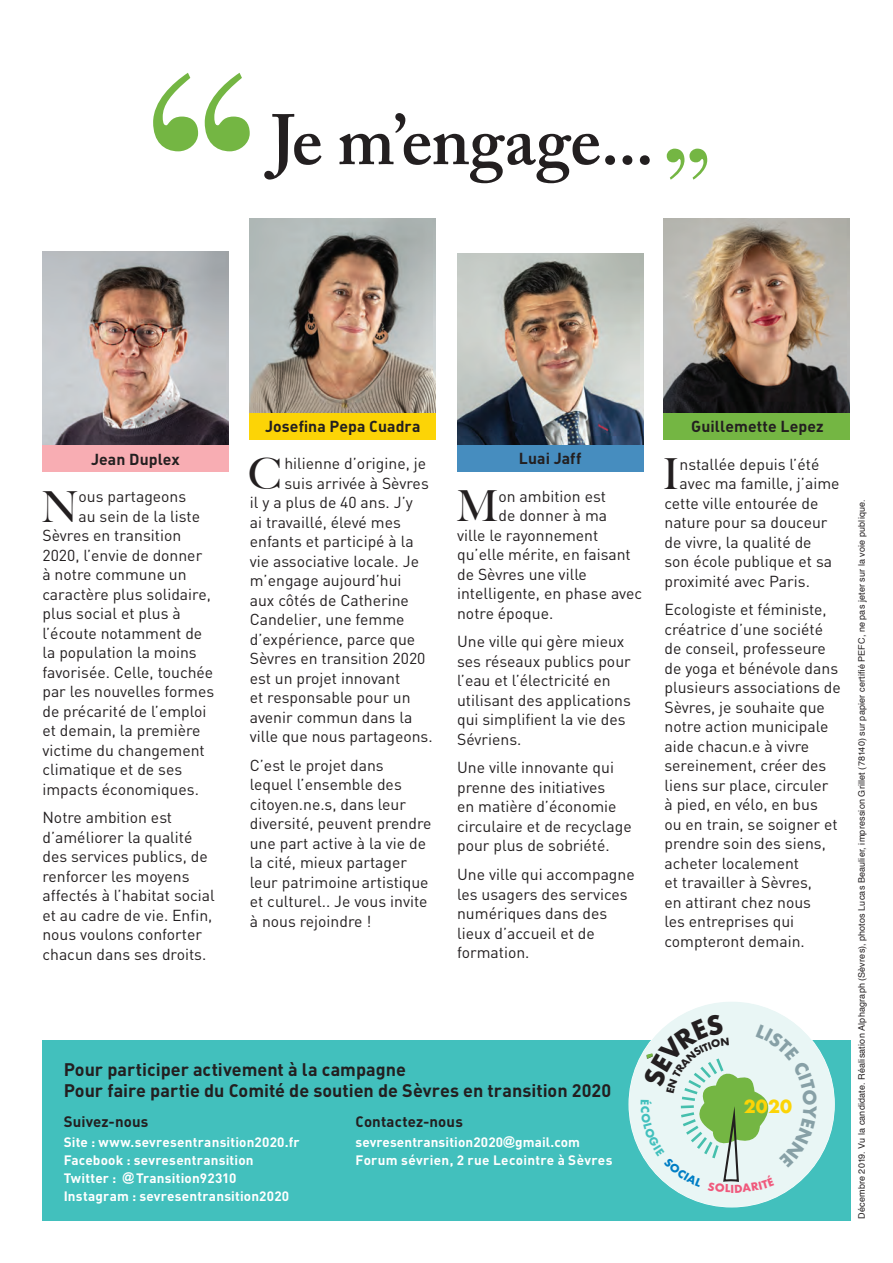
<style>
.page{position:relative;width:893px;height:1263px;background:#fff}
.page>*{position:absolute;margin:0;border:0;box-sizing:border-box;transform-origin:0 0}
.t1{font:300px "Bodoni";color:#74b643}
.t2{font:118.5px "Bodoni";color:#74b643}
.t3{font:600 70.5px "Adobe Caslon";letter-spacing:-.005em;color:#231f20}
.t4{font:500 42.9px "Big Caslon";color:#231f20}
.t5{font:700 18px/21px "DIN";color:#231f20}
.t6{font:700 17.55px "Futura";color:#fcd406}
.t7{font:15.75px/19.5px "DIN";color:#231f20}
.t8{font:700 15.75px "DIN";letter-spacing:.005em;color:#231f20}
.t9{font:700 15px "DIN";letter-spacing:.01em;color:#231f20}
.t10{font:700 13.5px/18px "DIN";letter-spacing:.015em;color:#fff}
.t11{font:9px "Helvetica";letter-spacing:.02em;color:#231f20}
.s1{font-family:"Arial";font-size:12px}
</style>
<div class="page">
<div style="left:42px;top:1040px;width:808px;height:180px;background:#42c0bd"></div>
<div style="left:42px;top:444px;width:186px;height:28px;background:#f8adb3"></div>
<div style="left:250px;top:412px;width:186px;height:28px;background:#fcd406"></div>
<div style="left:457px;top:444px;width:186px;height:28px;background:#468dbf"></div>
<div style="left:663px;top:412px;width:186px;height:28px;background:#74b643"></div>
<div style="left:629px;top:1001px;width:205px;height:206px;background:#e9f6f5;border-radius:50%"></div>
<img style="left:42px;top:251px;width:186px;height:194px">
<img style="left:250px;top:219px;width:186px;height:193px">
<img style="left:457px;top:253px;width:186px;height:192px">
<img style="left:663px;top:219px;width:186px;height:193px">
<svg style="left:640px;top:1013px;width:177px;height:179px"></svg>
<h1 class="t1" style="left:140px;top:7px;width:120px">‘‘</h1>
<h3 class="t3" style="left:271px;top:98px;width:385px">Je m’engage...</h3>
<h2 class="t2" style="left:663px;top:123px;width:51px">’’</h2>
<p class="t8" style="left:91px;top:449px;width:90px">Jean Duplex</p>
<h3 class="t4" style="left:41px;top:471px;width:39px">N</h3>
<p class="t7" style="left:79px;top:486px;width:109px">ous partageons</p>
<p class="t7" style="left:79px;top:506px;width:123px">au sein de la liste</p>
<p class="t7" style="left:42px;top:525px;width:140px">Sèvres en transition</p>
<p class="t7" style="left:42px;top:545px;width:161px">2020, l’envie de donner</p>
<p class="t7" style="left:42px;top:564px;width:146px">à notre commune un</p>
<p class="t7" style="left:42px;top:584px;width:170px">caractère plus solidaire,</p>
<p class="t7" style="left:42px;top:603px;width:140px">plus social et plus à</p>
<p class="t7" style="left:42px;top:623px;width:161px">l’écoute notamment de</p>
<p class="t7" style="left:42px;top:642px;width:156px">la population la moins</p>
<p class="t7" style="left:42px;top:662px;width:172px">favorisée. Celle, touchée</p>
<p class="t7" style="left:42px;top:681px;width:173px">par les nouvelles formes</p>
<p class="t7" style="left:42px;top:701px;width:165px">de précarité de l’emploi</p>
<p class="t7" style="left:42px;top:720px;width:159px">et demain, la première</p>
<p class="t7" style="left:42px;top:740px;width:164px">victime du changement</p>
<p class="t7" style="left:42px;top:759px;width:141px">climatique et de ses</p>
<p class="t7" style="left:42px;top:779px;width:158px">impacts économiques.</p>
<p class="t7" style="left:42px;top:807px;width:174px">Notre ambition est d’améliorer la qualité des services publics, de renforcer les moyens affectés à l’habitat social et au cadre de vie. Enfin, nous voulons conforter chacun dans ses droits.</p>
<p class="t8" style="left:265px;top:416px;width:157px">Josefina Pepa Cuadra</p>
<h3 class="t4" style="left:249px;top:438px;width:35px">C</h3>
<p class="t7" style="left:284px;top:454px;width:143px">hilienne d’origine, je</p>
<p class="t7" style="left:284px;top:473px;width:146px">suis arrivée à Sèvres</p>
<p class="t7" style="left:250px;top:493px;width:165px">il y a plus de 40 ans. J’y</p>
<p class="t7" style="left:250px;top:512px;width:153px">ai travaillé, élevé mes</p>
<p class="t7" style="left:250px;top:532px;width:165px">enfants et participé à la</p>
<p class="t7" style="left:250px;top:551px;width:171px">vie associative locale. Je</p>
<p class="t7" style="left:250px;top:571px;width:153px">m’engage aujourd’hui</p>
<p class="t7" style="left:250px;top:590px;width:161px">aux côtés de Catherine</p>
<p class="t7" style="left:250px;top:610px;width:156px">Candelier, une femme</p>
<p class="t7" style="left:250px;top:629px;width:167px">d’expérience, parce que</p>
<p class="t7" style="left:250px;top:649px;width:177px">Sèvres en transition 2020</p>
<p class="t7" style="left:250px;top:668px;width:152px">est un projet innovant</p>
<p class="t7" style="left:250px;top:688px;width:162px">et responsable pour un</p>
<p class="t7" style="left:250px;top:707px;width:164px">avenir commun dans la</p>
<p class="t7" style="left:250px;top:727px;width:184px">ville que nous partageons.</p>
<p class="t7" style="left:250px;top:755px;width:183px">C’est le projet dans<br>lequel l’ensemble des citoyen.ne.s, dans leur diversité, peuvent prendre une part active à la vie de la cité, mieux partager leur patrimoine artistique et culturel.. Je vous invite à nous rejoindre !</p>
<p class="t8" style="left:519px;top:448px;width:64px">Luai Jaff</p>
<h3 class="t4" style="left:456px;top:471px;width:44px">M</h3>
<p class="t7" style="left:498px;top:486px;width:109px">on ambition est</p>
<p class="t7" style="left:498px;top:506px;width:110px">de donner à ma</p>
<p class="t7" style="left:457px;top:525px;width:143px">ville le rayonnement</p>
<p class="t7" style="left:457px;top:545px;width:175px">qu’elle mérite, en faisant</p>
<p class="t7" style="left:457px;top:564px;width:131px">de Sèvres une ville</p>
<p class="t7" style="left:457px;top:584px;width:187px">intelligente, en phase avec</p>
<p class="t7" style="left:457px;top:603px;width:98px">notre époque.</p>
<p class="t7" style="left:457px;top:632px;width:175px">Une ville qui gère mieux ses réseaux publics pour l’eau et l’électricité en utilisant des applications qui simplifient la vie des<br>Sévriens.</p>
<p class="t7" style="left:457px;top:758px;width:176px">Une ville innovante qui prenne des initiatives<br>en matière d’économie circulaire et de recyclage pour plus de sobriété.</p>
<p class="t7" style="left:457px;top:864px;width:179px">Une ville qui accompagne les usagers des services numériques dans des lieux d’accueil et de formation.</p>
<p class="t5" style="left:64px;top:1058px;width:549px">Pour participer activement à la campagne<br>Pour faire partie du Comité de soutien de Sèvres en transition 2020</p>
<p class="t9" style="left:64px;top:1112px;width:86px">Suivez-nous</p>
<p class="t10" style="left:64px;top:1132px;width:237px">Site : www.sevresentransition2020.fr Facebook : sevresentransition Twitter : <span class="s1">@</span>Transition92310<br>Instagram : sevresentransition2020</p>
<p class="t9" style="left:355px;top:1112px;width:109px">Contactez-nous</p>
<p class="t10" style="left:355px;top:1132px;width:258px">sevresentransition2020<span class="s1">@</span>gmail.com<br>Forum sévrien, 2 rue Lecointre à Sèvres</p>
<p class="t8" style="left:691px;top:416px;width:134px">Guillemette Lepez</p>
<h3 class="t4" style="left:662px;top:439px;width:19px">I</h3>
<p class="t7" style="left:679px;top:454px;width:141px">nstallée depuis l’été</p>
<p class="t7" style="left:679px;top:473px;width:161px">avec ma famille, j’aime</p>
<p class="t7" style="left:664px;top:493px;width:155px">cette ville entourée de</p>
<p class="t7" style="left:664px;top:512px;width:165px">nature pour sa douceur</p>
<p class="t7" style="left:664px;top:532px;width:149px">de vivre, la qualité de</p>
<p class="t7" style="left:664px;top:551px;width:169px">son école publique et sa</p>
<p class="t7" style="left:664px;top:571px;width:147px">proximité avec Paris.</p>
<p class="t7" style="left:664px;top:599px;width:178px">Ecologiste et féministe, créatrice d’une société de conseil, professeure de yoga et bénévole dans plusieurs associations de<br>Sèvres, je souhaite que notre action municipale aide chacun.e à vivre sereinement, créer des liens sur place, circuler<br>à pied, en vélo, en bus<br>ou en train, se soigner et prendre soin des siens, acheter localement<br>et travailler à Sèvres,<br>en attirant chez nous<br>les entreprises qui compteront demain.</p>
<p class="t6" style="left:744px;top:1093px;width:50px">2020</p>
<p class="t11" style="left:854px;top:1219px;width:721px;rotate:-90deg">Décembre 2019. Vu la candidate. Réalisation Alphagraph (Sèvres), photos Lucas Beaulier, impression Grillet (78140) sur papier certifié PEFC, ne pas jeter sur la voie publique.</p>
</div>
